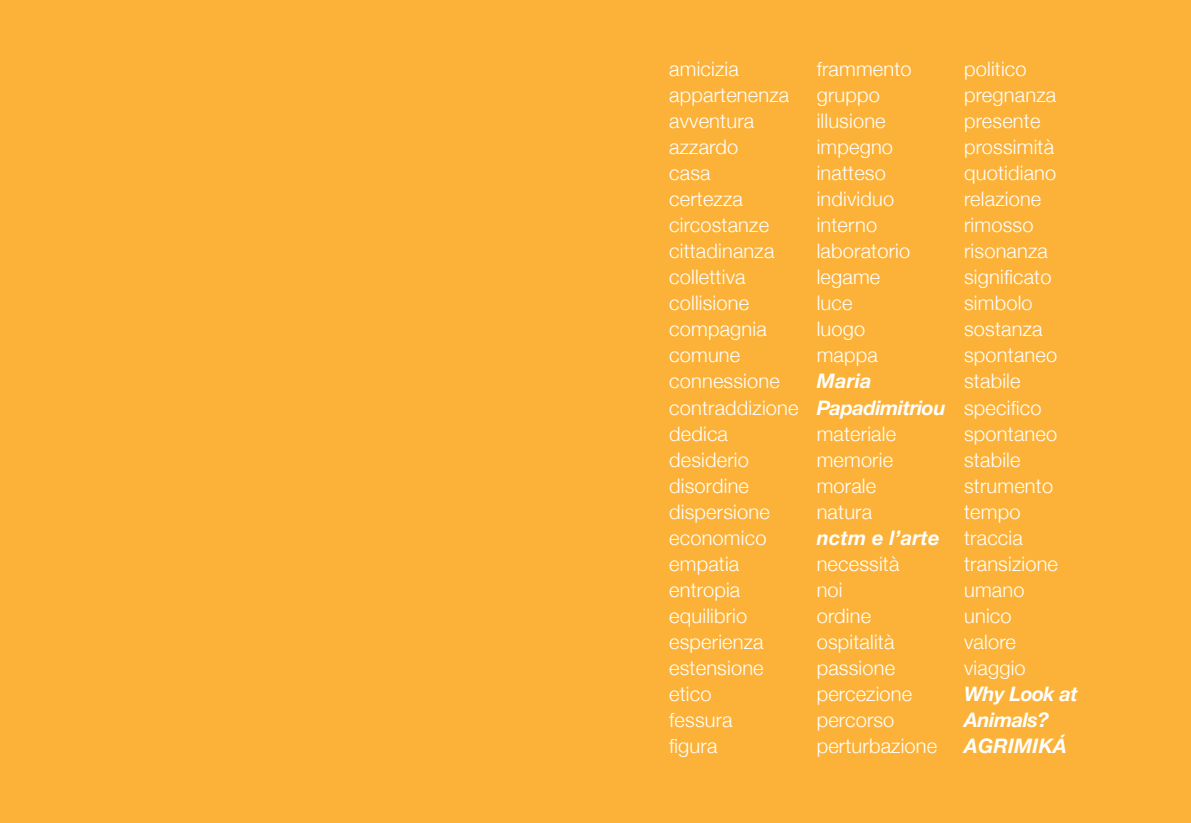
<style>
.page{position:relative;width:1191px;height:823px;background:#fff}
.page>*{position:absolute;margin:0;border:0;box-sizing:border-box;transform-origin:0 0}
.t1{font:300 20px/26px "Helvetica Neue";letter-spacing:.01em;color:#fff}
.t2{font:italic 700 20px/26px "Helvetica Neue";letter-spacing:-.02em;color:#fff}
.t3{font:italic 700 20px "Helvetica Neue";letter-spacing:.01em;color:#fff}
</style>
<div class="page">
<div style="left:0;top:0;width:1191px;height:822px;background:#fcb238"></div>
<p class="t1" style="left:669px;top:54px;width:131px">amicizia appartenenza avventura azzardo<br>casa<br>certezza circostanze cittadinanza collettiva collisione compagnia comune connessione contraddizione dedica desiderio disordine dispersione economico empatia entropia equilibrio esperienza estensione etico<br>fessura<br>figura</p>
<p class="t1" style="left:816px;top:54px;width:96px">frammento gruppo illusione impegno inatteso individuo interno laboratorio legame luce<br>luogo mappa</p>
<p class="t2" style="left:816px;top:368px;width:130px">Maria<br>Papadimitriou</p>
<p class="t1" style="left:816px;top:418px;width:81px">materiale memorie morale natura</p>
<p class="t3" style="left:816px;top:521px;width:124px">nctm e l’arte</p>
<p class="t1" style="left:816px;top:548px;width:122px">necessità<br>noi<br>ordine ospitalità passione percezione percorso perturbazione</p>
<p class="t1" style="left:964px;top:54px;width:95px">politico pregnanza presente prossimità quotidiano relazione rimosso risonanza significato simbolo sostanza spontaneo stabile specifico spontaneo stabile strumento tempo traccia transizione umano unico valore viaggio</p>
<p class="t2" style="left:964px;top:680px;width:115px">Why Look at<br>Animals?<br>AGRIMIKÁ</p>
</div>
